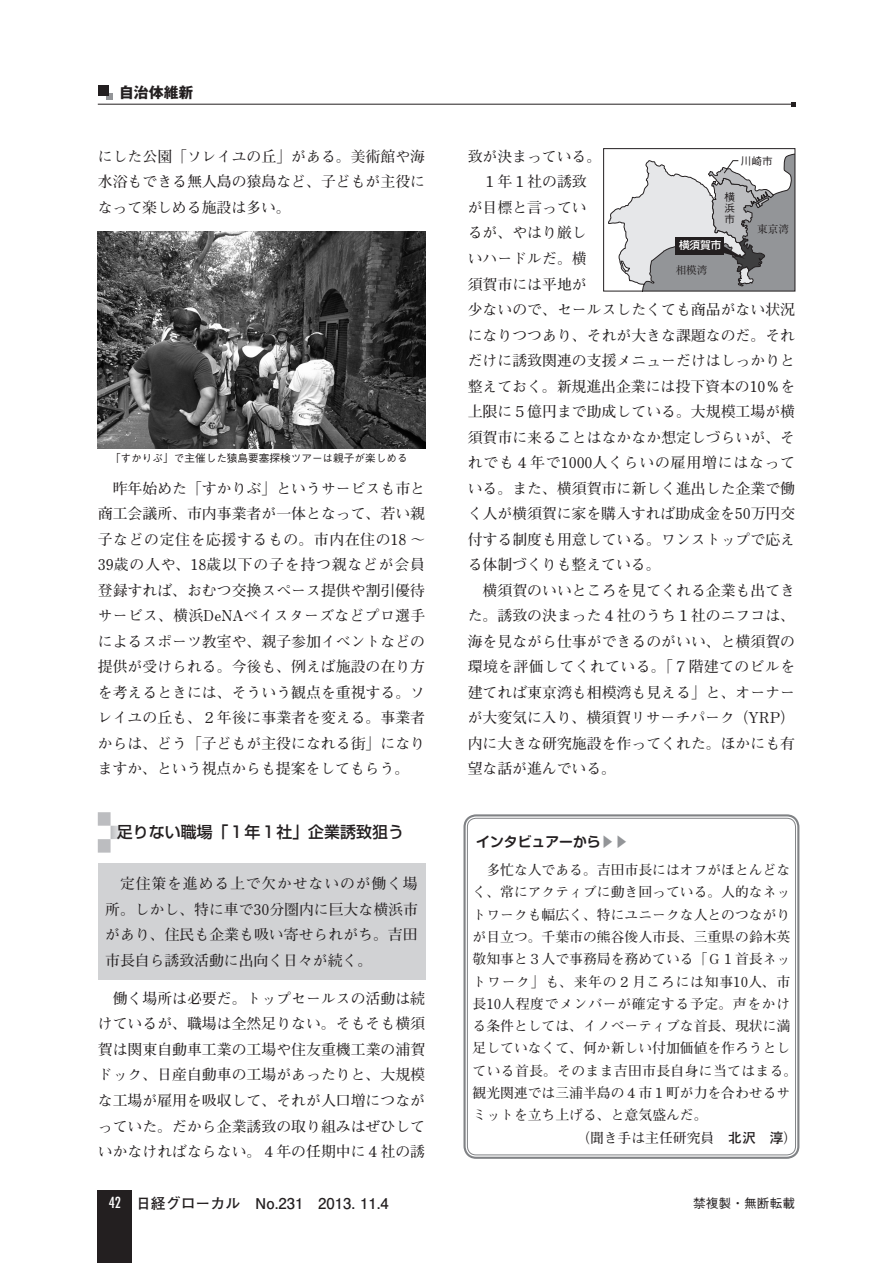
<style>
.page{position:relative;width:893px;height:1263px;background:#fff}
.page>*{position:absolute;margin:0;border:0;box-sizing:border-box;transform-origin:0 0}
.維新-小見出し{font:500 15.9px "Shin Go Pro";color:#231f20}
.維新-本文{font:700 14.85px/25.5px "Futo Min A101 Pro";color:#231f20;text-align:justify}
.t1{font:700 14.85px "Futo Go B101 Pro";color:#231f20}
.t2{font:700 14.85px "Gothic MB101 Pro";color:#231f20}
.維新-インタビューから基本{font:700 13.8px/22.4px "Futo Min A101 Pro";color:#231f20}
.t3{font:700 13.8px "Shin M Go Pro De";color:#231f20}
.t4{font:500 12.75px "Gothic BBB Pro";color:#231f20}
.キャプション{font:500 10.65px "Gothic BBB Pro";color:#231f20}
.t5{font:10.65px "Ryumin Pro Regular 90 msp RKSJ H";color:#231f20}
.t6{font:10.65px "Shin Go Pro Medium 90 msp RKSJ H";color:#fff}
.t7{font:10.65px "Gothic BBB Pro Medium 90 msp RKSJ H";color:#231f20}
.t8{font:10.65px/10.6px "Gothic BBB Pro Medium 90 msp RKSJ V";color:#231f20;text-align:justify}
.s1{color:#939598}
.s2{font-family:"Futo Go B101 Pro"}
.s3{font-family:"Futura Std";font-weight:400;font-stretch:condensed;color:#fff}
</style>
<div class="page">
<hr style="left:98px;top:104px;width:697px;height:1px;background:#231f20">
<svg style="left:791px;top:102px;width:4px;height:4px"></svg>
<div style="left:106px;top:94px;width:7px;height:6px;background:#939598"></div>
<div style="left:98px;top:85px;width:10px;height:11px;background:#231f20"></div>
<div style="left:98px;top:1191px;width:34px;height:72px;background:#231f20"></div>
<div style="left:98px;top:812px;width:13px;height:14px;background:#bcbdc0"></div>
<div style="left:98px;top:839px;width:13px;height:14px;background:#bcbdc0"></div>
<svg style="left:111px;top:826px;width:11px;height:13px"></svg>
<div style="left:98px;top:863px;width:327px;height:117px;background:#d1d2d4"></div>
<div style="left:463px;top:814px;width:336px;height:345px;border:2px solid #808285;border-radius:12px"></div>
<div style="left:467px;top:818px;width:329px;height:337px;border:1px solid #808285;border-radius:9px"></div>
<svg style="left:608px;top:154px;width:185px;height:135px"></svg>
<div style="left:603px;top:148px;width:192px;height:143px;border:1px solid #231f20"></div>
<img style="left:98px;top:232px;width:327px;height:217px">
<p class="t2" style="left:119px;top:80px;width:76px">自治体維新</p>
<p class="維新-本文" style="left:98px;top:142px;width:329px">にした公園「ソレイユの丘」がある。美術館や海水浴もできる無人島の猿島など、子どもが主役になって楽しめる施設は多い。</p>
<p class="キャプション" style="left:110px;top:450px;width:299px">「すかりぶ」で主催した猿島要塞探検ツアーは親子が楽しめる</p>
<p class="維新-本文" style="left:98px;top:473px;width:329px;text-indent:15px">昨年始めた「すかりぶ」というサービスも市と商工会議所、市内事業者が一体となって、若い親子などの定住を応援するもの。市内在住の18 ～39歳の人や、18歳以下の子を持つ親などが会員登録すれば、おむつ交換スペース提供や割引優待サービス、横浜DeNAベイスターズなどプロ選手によるスポーツ教室や、親子参加イベントなどの提供が受けられる。今後も、例えば施設の在り方を考えるときには、そういう観点を重視する。ソレイユの丘も、２年後に事業者を変える。事業者からは、どう「子どもが主役になれる街」になりますか、という視点からも提案をしてもらう。</p>
<p class="維新-小見出し" style="left:117px;top:819px;width:289px">足りない職場「１年１社」企業誘致狙う</p>
<p class="維新-本文" style="left:105px;top:869px;width:314px;text-indent:15px">定住策を進める上で欠かせないのが働く場所。しかし、特に車で30分圏内に巨大な横浜市があり、住民も企業も吸い寄せられがち。吉田市長自ら誘致活動に出向く日々が続く。</p>
<p class="維新-本文" style="left:98px;top:984px;width:329px;text-indent:15px">働く場所は必要だ。トップセールスの活動は続けているが、職場は全然足りない。そもそも横須賀は関東自動車工業の工場や住友重機工業の浦賀ドック、日産自動車の工場があったりと、大規模な工場が雇用を吸収して、それが人口増につながっていた。だから企業誘致の取り組みはぜひしていかなければならない。４年の任期中に４社の誘</p>
<p class="維新-本文" style="left:468px;top:142px;width:135px">致が決まっている。</p>
<p class="維新-本文" style="left:468px;top:167px;width:329px;text-align:left;text-indent:15px">１年１社の誘致<br>が目標と言ってい<br>るが、やはり厳し<br>いハードルだ。横<br>須賀市には平地が<br>少ないので、セールスしたくても商品がない状況になりつつあり、それが大きな課題なのだ。それだけに誘致関連の支援メニューだけはしっかりと整えておく。新規進出企業には投下資本の10％を上限に５億円まで助成している。大規模工場が横須賀市に来ることはなかなか想定しづらいが、それでも４年で1000人くらいの雇用増にはなっている。また、横須賀市に新しく進出した企業で働く人が横須賀に家を購入すれば助成金を50万円交付する制度も用意している。ワンストップで応える体制づくりも整えている。</p>
<p class="維新-本文" style="left:468px;top:575px;width:329px;text-indent:15px">横須賀のいいところを見てくれる企業も出てきた。誘致の決まった４社のうち１社のニフコは、海を見ながら仕事ができるのがいい、と横須賀の環境を評価してくれている。「７階建てのビルを建てれば東京湾も相模湾も見える」と、オーナーが大変気に入り、横須賀リサーチパーク（YRP）内に大きな研究施設を作ってくれた。ほかにも有望な話が進んでいる。</p>
<p class="t7" style="left:741px;top:152px;width:33px">川崎市</p>
<p class="t8" style="left:725px;top:191px;width:12px">横浜市</p>
<p class="t5" style="left:757px;top:221px;width:33px">東京湾</p>
<p class="t6" style="left:679px;top:236px;width:44px">横須賀市</p>
<p class="t5" style="left:676px;top:261px;width:33px">相模湾</p>
<p class="t3" style="left:476px;top:831px;width:154px">インタビュアーから<span class="s1">▶▶</span></p>
<p class="維新-インタビューから基本" style="left:473px;top:857px;width:326px;text-indent:14px">多忙な人である。吉田市長にはオフがほとんどなく、常にアクティブに動き回っている。人的なネットワークも幅広く、特にユニークな人とのつながりが目立つ。千葉市の熊谷俊人市長、三重県の鈴木英敬知事と３人で事務局を務めている「Ｇ１首長ネットワーク」も、来年の２月ころには知事10人、市長10人程度でメンバーが確定する予定。声をかける条件としては、イノベーティブな首長、現状に満足していなくて、何か新しい付加価値を作ろうとしている首長。そのまま吉田市長自身に当てはまる。観光関連では三浦半島の４市１町が力を合わせるサミットを立ち上げる、と意気盛んだ。</p>
<p class="維新-インタビューから基本" style="left:576px;top:1125px;width:223px">（聞き手は主任研究員　<span class="s2">北沢　淳</span>）</p>
<p class="t1" style="left:109px;top:1191px;width:282px"><span class="s3">42</span> 日経グローカル　No.231　2013. 11.4</p>
<p class="t4" style="left:693px;top:1193px;width:104px">禁複製・無断転載</p>
</div>
